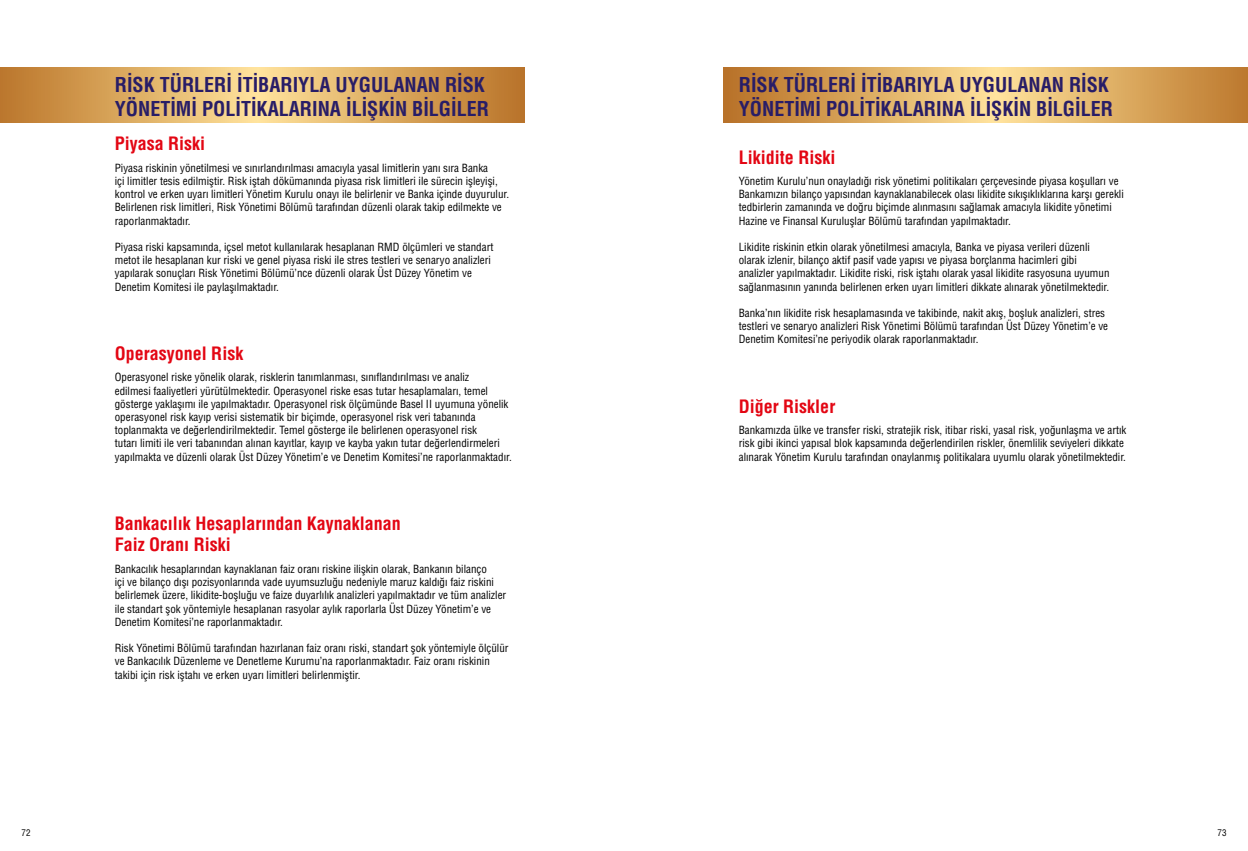
<style>
.page{position:relative;width:1248px;height:851px;background:#fff}
.page>*{position:absolute;margin:0;border:0;box-sizing:border-box;transform-origin:0 0}
.t1{font:700 condensed 20px/24px "Helvetica LT Std";color:#281d67}
.t2{font:700 condensed 18px/21.6px "Helvetica LT Std";color:#e30613}
.t3{font:condensed 11px/13.2px "Helvetica LT Std";color:#000}
.t4{font:condensed 9px "Helvetica LT Std";color:#000}
</style>
<div class="page">
<svg style="left:723px;top:68px;width:524px;height:55px;background:#dbaa61"></svg>
<svg style="left:0;top:68px;width:524px;height:55px;background:#dcaa61"></svg>
<h1 class="t1" style="left:115px;top:72px;width:375px">RİSK TÜRLERİ İTİBARIYLA UYGULANAN RİSK<br>YÖNETİMİ POLİTİKALARINA İLİŞKİN BİLGİLER</h1>
<h2 class="t2" style="left:115px;top:133px;width:92px">Piyasa Riski</h2>
<p class="t3" style="left:115px;top:161px;width:396px">Piyasa riskinin yönetilmesi ve sınırlandırılması amacıyla yasal limitlerin yanı sıra Banka<br>içi limitler tesis edilmiştir. Risk iştah dökümanında piyasa risk limitleri ile sürecin işleyişi, kontrol ve erken uyarı limitleri Yönetim Kurulu onayı ile belirlenir ve Banka içinde duyurulur.<br>Belirlenen risk limitleri, Risk Yönetimi Bölümü tarafından düzenli olarak takip edilmekte ve raporlanmaktadır.</p>
<p class="t3" style="left:115px;top:240px;width:380px">Piyasa riski kapsamında, içsel metot kullanılarak hesaplanan RMD ölçümleri ve standart metot ile hesaplanan kur riski ve genel piyasa riski ile stres testleri ve senaryo analizleri yapılarak sonuçları Risk Yönetimi Bölümü’nce düzenli olarak Üst Düzey Yönetim ve Denetim Komitesi ile paylaşılmaktadır.</p>
<h2 class="t2" style="left:115px;top:342px;width:130px">Operasyonel Risk</h2>
<p class="t3" style="left:115px;top:370px;width:398px">Operasyonel riske yönelik olarak, risklerin tanımlanması, sınıflandırılması ve analiz<br>edilmesi faaliyetleri yürütülmektedir. Operasyonel riske esas tutar hesaplamaları, temel gösterge yaklaşımı ile yapılmaktadır. Operasyonel risk ölçümünde Basel II uyumuna yönelik operasyonel risk kayıp verisi sistematik bir biçimde, operasyonel risk veri tabanında toplanmakta ve değerlendirilmektedir. Temel gösterge ile belirlenen operasyonel risk<br>tutarı limiti ile veri tabanından alınan kayıtlar, kayıp ve kayba yakın tutar değerlendirmeleri yapılmakta ve düzenli olarak Üst Düzey Yönetim’e ve Denetim Komitesi’ne raporlanmaktadır.</p>
<h2 class="t2" style="left:115px;top:512px;width:287px">Bankacılık Hesaplarından Kaynaklanan<br>Faiz Oranı Riski</h2>
<p class="t3" style="left:115px;top:562px;width:393px">Bankacılık hesaplarından kaynaklanan faiz oranı riskine ilişkin olarak, Bankanın bilanço<br>içi ve bilanço dışı pozisyonlarında vade uyumsuzluğu nedeniyle maruz kaldığı faiz riskini belirlemek üzere, likidite-boşluğu ve faize duyarlılık analizleri yapılmaktadır ve tüm analizler ile standart şok yöntemiyle hesaplanan rasyolar aylık raporlarla Üst Düzey Yönetim’e ve Denetim Komitesi’ne raporlanmaktadır.</p>
<p class="t3" style="left:115px;top:641px;width:395px">Risk Yönetimi Bölümü tarafından hazırlanan faiz oranı riski, standart şok yöntemiyle ölçülür ve Bankacılık Düzenleme ve Denetleme Kurumu’na raporlanmaktadır. Faiz oranı riskinin takibi için risk iştahı ve erken uyarı limitleri belirlenmiştir.</p>
<h1 class="t1" style="left:738px;top:72px;width:375px">RİSK TÜRLERİ İTİBARIYLA UYGULANAN RİSK<br>YÖNETİMİ POLİTİKALARINA İLİŞKİN BİLGİLER</h1>
<h2 class="t2" style="left:738px;top:146px;width:98px">Likidite Riski</h2>
<p class="t3" style="left:738px;top:174px;width:386px">Yönetim Kurulu’nun onayladığı risk yönetimi politikaları çerçevesinde piyasa koşulları ve Bankamızın bilanço yapısından kaynaklanabilecek olası likidite sıkışıklıklarına karşı gerekli tedbirlerin zamanında ve doğru biçimde alınmasını sağlamak amacıyla likidite yönetimi Hazine ve Finansal Kuruluşlar Bölümü tarafından yapılmaktadır.</p>
<p class="t3" style="left:738px;top:240px;width:372px">Likidite riskinin etkin olarak yönetilmesi amacıyla, Banka ve piyasa verileri düzenli olarak izlenir, bilanço aktif pasif vade yapısı ve piyasa borçlanma hacimleri gibi analizler yapılmaktadır. Likidite riski, risk iştahı olarak yasal likidite rasyosuna uyumun sağlanmasının yanında belirlenen erken uyarı limitleri dikkate alınarak yönetilmektedir.</p>
<p class="t3" style="left:738px;top:306px;width:371px">Banka’nın likidite risk hesaplamasında ve takibinde, nakit akış, boşluk analizleri, stres testleri ve senaryo analizleri Risk Yönetimi Bölümü tarafından Üst Düzey Yönetim’e ve<br>Denetim Komitesi’ne periyodik olarak raporlanmaktadır.</p>
<h2 class="t2" style="left:738px;top:395px;width:98px">Diğer Riskler</h2>
<p class="t3" style="left:738px;top:423px;width:389px;line-height:13.6px">Bankamızda ülke ve transfer riski, stratejik risk, itibar riski, yasal risk, yoğunlaşma ve artık risk gibi ikinci yapısal blok kapsamında değerlendirilen riskler, önemlilik seviyeleri dikkate alınarak Yönetim Kurulu tarafından onaylanmış politikalara uyumlu olarak yönetilmektedir.</p>
<p class="t4" style="left:22px;top:827px;width:10px">72</p>
<p class="t4" style="left:1217px;top:827px;width:10px">73</p>
</div>
